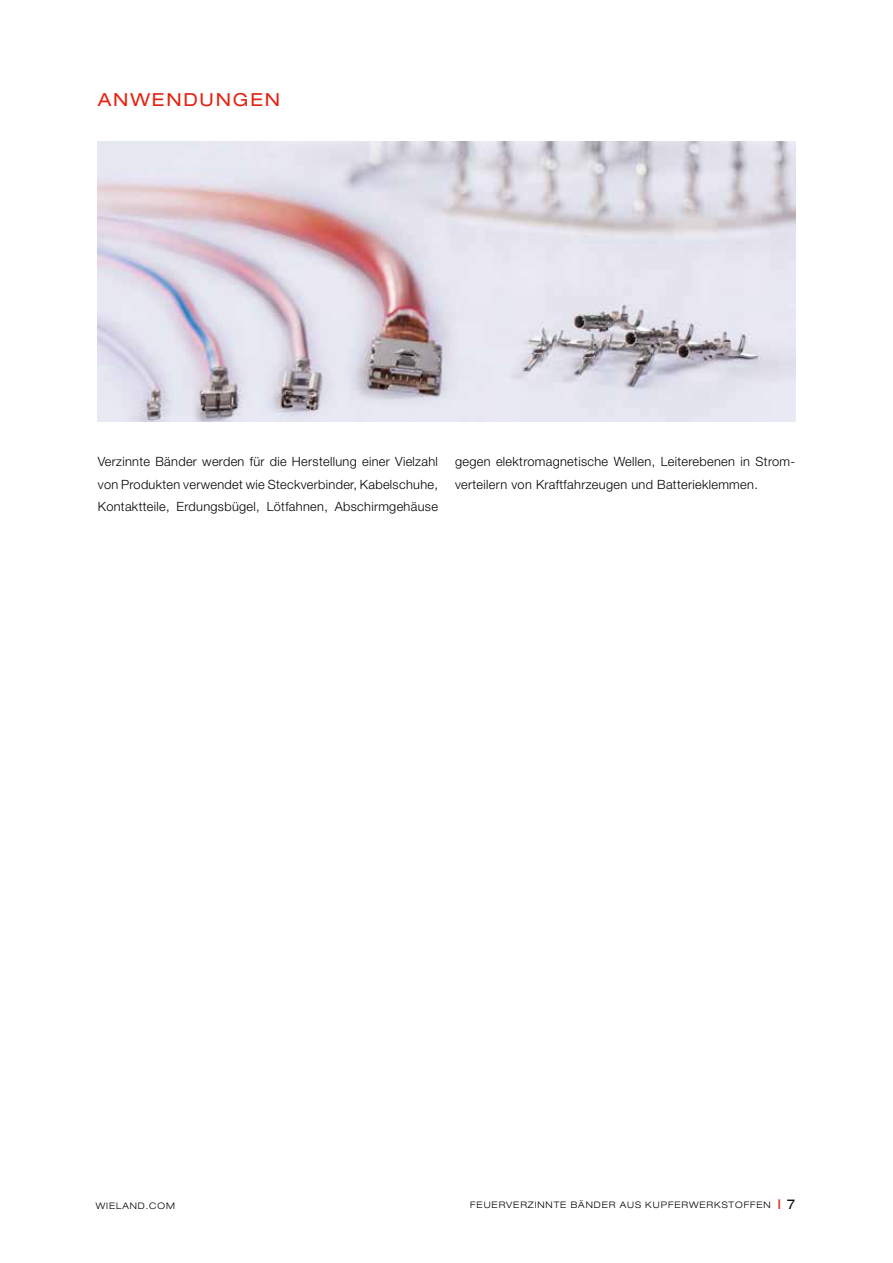
<style>
.page{position:relative;width:893px;height:1263px;background:#fff}
.page>*{position:absolute;margin:0;border:0;box-sizing:border-box;transform-origin:0 0}
.t1{font:expanded 18px "Helvetica Neue LT Pro";letter-spacing:.1em;color:#e42313}
.t2{font:300 12.75px/22.5px "Helvetica Neue LT Pro";letter-spacing:.025em;color:#000}
.t3{font:300 expanded 9px "Helvetica Neue LT Pro";letter-spacing:.1em;color:#000}
.s1{font-weight:400;font-size:13.5px;color:#e42313}
.s2{font-weight:400;font-size:13.5px}
</style>
<div class="page">
<img style="left:98px;top:142px;width:697px;height:279px">
<h1 class="t1" style="left:98px;top:90px;width:184px">ANWENDUNGEN</h1>
<p class="t2" style="left:98px;top:450px;width:342px;text-align:justify">Verzinnte Bänder werden für die Herstellung einer Vielzahl von Produkten verwendet wie Steckverbinder, Kabelschuhe, Kontaktteile, Erdungsbügel, Lötfahnen, Abschirmgehäuse</p>
<p class="t2" style="left:455px;top:450px;width:342px">gegen elektromagnetische Wellen, Leiterebenen in Strom&shy;verteilern von Kraftfahrzeugen und Batterieklemmen.</p>
<p class="t3" style="left:96px;top:1200px;width:81px">WIELAND.COM</p>
<p class="t3" style="left:470px;top:1199px;width:326px">FEUERVERZINNTE BÄNDER AUS KUPFERWERKSTOFFEN <span class="s1">I</span> <span class="s2">7</span></p>
</div>
